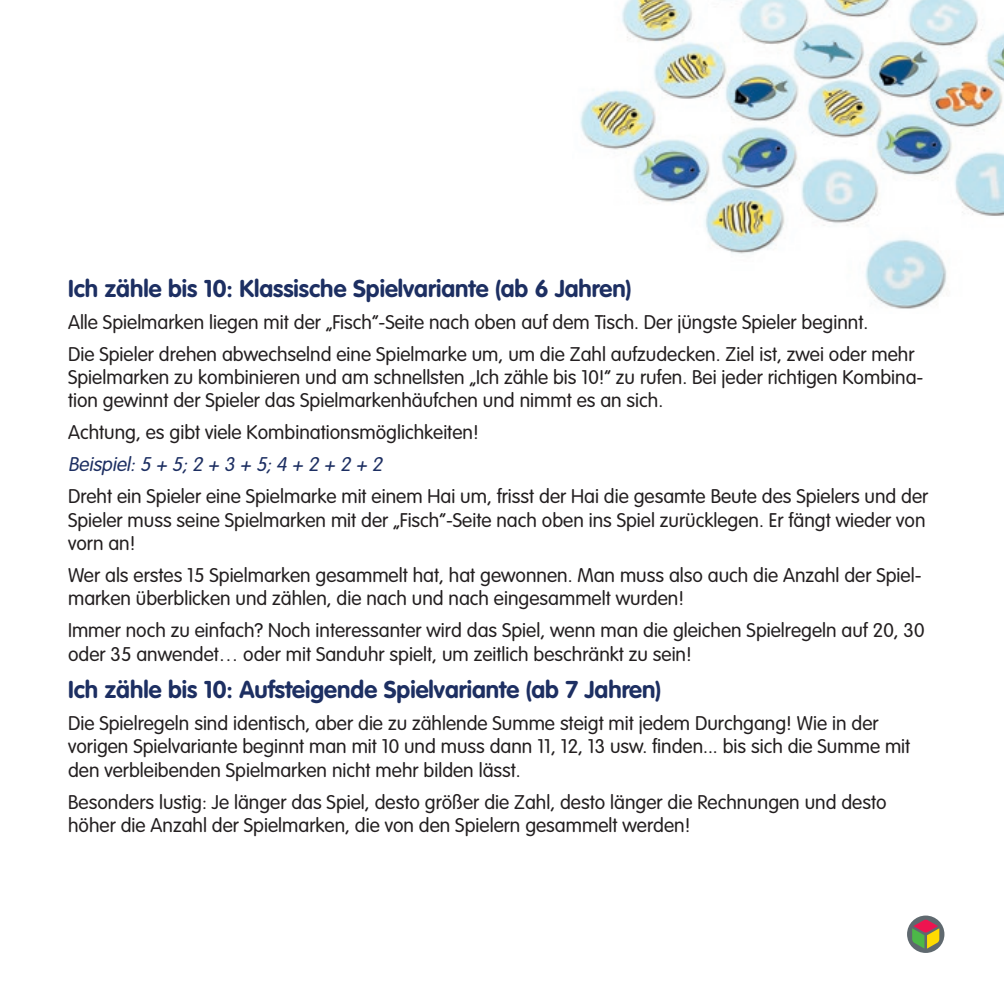
<style>
.page{position:relative;width:1004px;height:1004px;background:#fff}
.page>*{position:absolute;margin:0;border:0;box-sizing:border-box;transform-origin:0 0}
.t1{font:700 24px "VAG Rounded LT Pro";color:#1d2f62}
.t2{font:300 19.5px/23.4px "VAG Rounded LT Pro";color:#231f20}
.t3{font:italic 300 19.5px "VAG Rounded LT Pro";color:#1d2f62}
</style>
<div class="page">
<svg style="left:907px;top:915px;width:37px;height:37px"></svg>
<svg style="left:912px;top:919px;width:27px;height:29px"></svg>
<img style="left:580px;top:0;width:423px;height:309px">
<p class="t1" style="left:68px;top:273px;width:565px">Ich zähle bis 10: Klassische Spielvariante (ab 6 Jahren)</p>
<p class="t2" style="left:68px;top:311px;width:801px">Alle Spielmarken liegen mit der „Fisch“-Seite nach oben auf dem Tisch. Der jüngste Spieler beginnt.</p>
<p class="t2" style="left:68px;top:342px;width:856px">Die Spieler drehen abwechselnd eine Spielmarke um, um die Zahl aufzudecken. Ziel ist, zwei oder mehr<br>Spielmarken zu kombinieren und am schnellsten „Ich zähle bis 10!“ zu rufen. Bei jeder richtigen Kombina&shy;tion gewinnt der Spieler das Spielmarkenhäufchen und nimmt es an sich.</p>
<p class="t2" style="left:68px;top:421px;width:412px">Achtung, es gibt viele Kombinationsmöglichkeiten!</p>
<p class="t3" style="left:68px;top:453px;width:320px">Beispiel:5 + 5;2 + 3 + 5;4 + 2 + 2 + 2</p>
<p class="t2" style="left:68px;top:485px;width:861px">Dreht ein Spieler eine Spielmarke mit einem Hai um, frisst der Hai die gesamte Beute des Spielers und der<br>Spieler muss seine Spielmarken mit der „Fisch“-Seite nach oben ins Spiel zurücklegen. Er fängt wieder von vorn an!</p>
<p class="t2" style="left:68px;top:564px;width:855px">Wer als erstes 15 Spielmarken gesammelt hat, hat gewonnen. Man muss also auch die Anzahl der Spiel&shy;marken überblicken und zählen, die nach und nach eingesammelt wurden!</p>
<p class="t2" style="left:68px;top:619px;width:857px">Immer noch zu einfach? Noch interessanter wird das Spiel, wenn man die gleichen Spielregeln auf 20, 30 oder 35 anwendet… oder mit Sanduhr spielt, um zeitlich beschränkt zu sein!</p>
<p class="t1" style="left:68px;top:674px;width:594px">Ich zähle bis 10: Aufsteigende Spielvariante (ab 7 Jahren)</p>
<p class="t2" style="left:68px;top:712px;width:843px">Die Spielregeln sind identisch, aber die zu zählende Summe steigt mit jedem Durchgang! Wie in der vorigen Spielvariante beginnt man mit 10 und muss dann 11, 12, 13 usw. finden... bis sich die Summe mit den verbleibenden Spielmarken nicht mehr bilden lässt.</p>
<p class="t2" style="left:68px;top:790px;width:820px">Besonders lustig: Je länger das Spiel, desto größer die Zahl, desto länger die Rechnungen und desto höher die Anzahl der Spielmarken, die von den Spielern gesammelt werden!</p>
</div>
